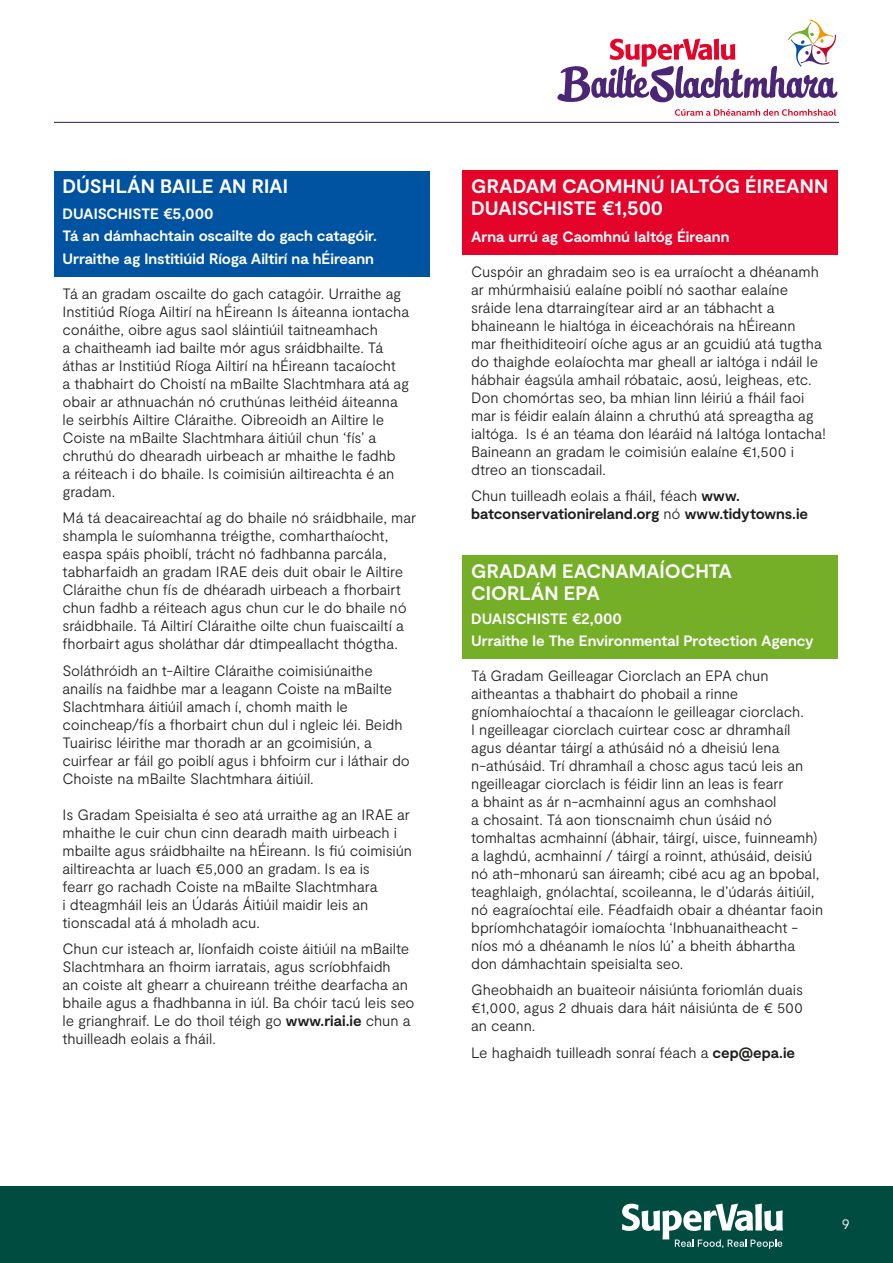
<style>
.page{position:relative;width:893px;height:1263px;background:#fff}
.page>*{position:absolute;margin:0;border:0;box-sizing:border-box;transform-origin:0 0}
.t1{font:700 19.5px/22.5px "Moderat";letter-spacing:-.005em;color:#fff}
.t2{font:300 15px/18px "Moderat";letter-spacing:-.005em;color:#1d1d1b}
.t3{font:700 15px/22.2px "Moderat";letter-spacing:-.005em;color:#fff}
.t4{font:700 15px/18px "Moderat";letter-spacing:-.005em;color:#1d1d1b}
.t5{font:300 15px "Moderat";color:#fff}
.s1{font-weight:700}
.s2{font-weight:300}
</style>
<div class="page">
<div style="left:0;top:1186px;width:893px;height:77px;background:#004c40"></div>
<hr style="left:54px;top:122px;width:785px;height:1px;background:#4e2e7d">
<svg style="left:557px;top:20px;width:280px;height:82px"></svg>
<svg style="left:675px;top:109px;width:161px;height:7px"></svg>
<svg style="left:622px;top:1203px;width:161px;height:46px"></svg>
<div style="left:54px;top:171px;width:375px;height:105px;background:#0053a1"></div>
<div style="left:463px;top:170px;width:375px;height:85px;background:#e40429"></div>
<div style="left:463px;top:555px;width:375px;height:104px;background:#74af27"></div>
<h1 class="t1" style="left:63px;top:176px;width:227px">DÚSHLÁN BAILE AN RIAI</h1>
<p class="t3" style="left:63px;top:204px;width:316px">DUAISCHISTE €5,000<br>Tá an dámhachtain oscailte do gach catagóir.<br>Urraithe ag Institiúid Ríoga Ailtirí na hÉireann</p>
<p class="t2" style="left:63px;top:285px;width:348px">Tá an gradam oscailte do gach catagóir. Urraithe ag Institiúd Ríoga Ailtirí na hÉireann Is áiteanna iontacha conáithe, oibre agus saol sláintiúil taitneamhach<br>a chaitheamh iad bailte mór agus sráidbhailte. Tá áthas ar Institiúd Ríoga Ailtirí na hÉireann tacaíocht<br>a thabhairt do Choistí na mBailte Slachtmhara atá ag obair ar athnuachán nó cruthúnas leithéid áiteanna le seirbhís Ailtire Cláraithe. Oibreoidh an Ailtire le Coiste na mBailte Slachtmhara áitiúil chun ‘fís’ a chruthú do dhearadh uirbeach ar mhaithe le fadhb<br>a réiteach i do bhaile. Is coimisiún ailtireachta é an gradam.</p>
<p class="t2" style="left:63px;top:509px;width:355px">Má tá deacaireachtaí ag do bhaile nó sráidbhaile, mar shampla le suíomhanna tréigthe, comharthaíocht, easpa spáis phoiblí, trácht nó fadhbanna parcála, tabharfaidh an gradam IRAE deis duit obair le Ailtire Cláraithe chun fís de dhéaradh uirbeach a fhorbairt chun fadhb a réiteach agus chun cur le do bhaile nó sráidbhaile. Tá Ailtirí Cláraithe oilte chun fuaiscailtí a fhorbairt agus sholáthar dár dtimpeallacht thógtha.</p>
<p class="t2" style="left:63px;top:662px;width:349px">Soláthróidh an t-Ailtire Cláraithe coimisiúnaithe anailís na faidhbe mar a leagann Coiste na mBailte Slachtmhara áitiúil amach í, chomh maith le coincheap/fís a fhorbairt chun dul i ngleic léi. Beidh Tuairisc léirithe mar thoradh ar an gcoimisiún, a cuirfear ar fáil go poiblí agus i bhfoirm cur i láthair do Choiste na mBailte Slachtmhara áitiúil.</p>
<p class="t2" style="left:63px;top:806px;width:351px">Is Gradam Speisialta é seo atá urraithe ag an IRAE ar mhaithe le cuir chun cinn dearadh maith uirbeach i mbailte agus sráidbhailte na hÉireann. Is fiú coimisiún ailtireachta ar luach €5,000 an gradam. Is ea is<br>fearr go rachadh Coiste na mBailte Slachtmhara<br>i dteagmháil leis an Údarás Áitiúil maidir leis an tionscadal atá á mholadh acu.</p>
<p class="t2" style="left:63px;top:940px;width:354px">Chun cur isteach ar, líonfaidh coiste áitiúil na mBailte Slachtmhara an fhoirm iarratais, agus scríobhfaidh<br>an coiste alt ghearr a chuireann tréithe dearfacha an bhaile agus a fhadhbanna in iúl. Ba chóir tacú leis seo le grianghraif. Le do thoil téigh go <span class="s1">www.riai.ie</span> chun a thuilleadh eolais a fháil.</p>
<h1 class="t1" style="left:471px;top:176px;width:359px">GRADAM CAOMHNÚ IALTÓG ÉIREANN<br>DUAISCHISTE €1,500</h1>
<p class="t3" style="left:471px;top:226px;width:260px">Arna urrú ag Caomhnú Ialtóg Éireann</p>
<p class="t2" style="left:471px;top:263px;width:357px">Cuspóir an ghradaim seo is ea urraíocht a dhéanamh ar mhúrmhaisiú ealaíne poiblí nó saothar ealaíne sráide lena dtarraingítear aird ar an tábhacht a bhaineann le hialtóga in éiceachórais na hÉireann<br>mar fheithiditeoirí oíche agus ar an gcuidiú atá tugtha do thaighde eolaíochta mar gheall ar ialtóga i ndáil le hábhair éagsúla amhail róbataic, aosú, leigheas, etc.<br>Don chomórtas seo, ba mhian linn léiriú a fháil faoi mar is féidir ealaín álainn a chruthú atá spreagtha ag ialtóga. Is é an téama don léaráid ná Ialtóga Iontacha!<br>Baineann an gradam le coimisiún ealaíne €1,500 i dtreo an tionscadail.</p>
<p class="t4" style="left:471px;top:488px;width:339px"><span class="s2">Chun tuilleadh eolais a fháil, féach</span> www. batconservationireland.org <span class="s2">nó</span> www.tidytowns.ie</p>
<h1 class="t1" style="left:471px;top:560px;width:262px">GRADAM EACNAMAÍOCHTA<br>CIORLÁN EPA</h1>
<p class="t3" style="left:471px;top:608px;width:344px">DUAISCHISTE €2,000<br>Urraithe le The Environmental Protection Agency</p>
<p class="t2" style="left:471px;top:667px;width:354px">Tá Gradam Geilleagar Ciorclach an EPA chun aitheantas a thabhairt do phobail a rinne gníomhaíochtaí a thacaíonn le geilleagar ciorclach.<br>I ngeilleagar ciorclach cuirtear cosc ar dhramhaíl agus déantar táirgí a athúsáid nó a dheisiú lena n-athúsáid. Trí dhramhaíl a chosc agus tacú leis an ngeilleagar ciorclach is féidir linn an leas is fearr<br>a bhaint as ár n-acmhainní agus an comhshaol<br>a chosaint. Tá aon tionscnaimh chun úsáid nó tomhaltas acmhainní (ábhair, táirgí, uisce, fuinneamh) a laghdú, acmhainní / táirgí a roinnt, athúsáid, deisiú nó ath-mhonarú san áireamh; cibé acu ag an bpobal, teaghlaigh, gnólachtaí, scoileanna, le d’údarás áitiúil, nó eagraíochtaí eile. Féadfaidh obair a dhéantar faoin bpríomhchatagóir iomaíochta ‘Inbhuanaitheacht - níos mó a dhéanamh le níos lú’ a bheith ábhartha don dámhachtain speisialta seo.</p>
<p class="t2" style="left:471px;top:981px;width:333px;text-align:justify">Gheobhaidh an buaiteoir náisiúnta foriomlán duais €1,000, agus 2 dhuais dara háit náisiúnta de € 500 an ceann.</p>
<p class="t2" style="left:471px;top:1044px;width:326px">Le haghaidh tuilleadh sonraí féach a <span class="s1">cep@epa.ie</span></p>
<p class="t5" style="left:842px;top:1215px;width:9px">9</p>
</div>
